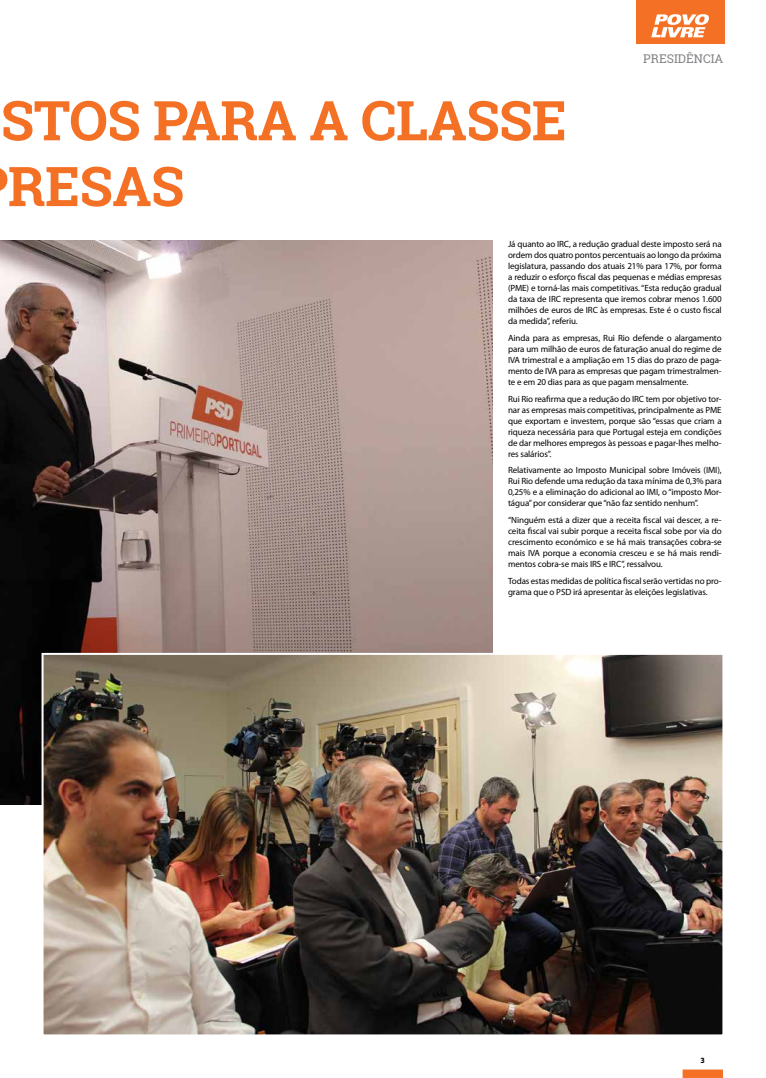
<style>
.page{position:relative;width:766px;height:1078px;background:#fff}
.page>*{position:absolute;margin:0;border:0;box-sizing:border-box;transform-origin:0 0}
.t1{font:700 54.8px/65.8px "Roboto Slab";letter-spacing:-.01em;color:#f37024}
.t2{font:12px "Roboto Slab";color:#808285}
.t3{font:9px/11px "Myriad Pro";letter-spacing:-.01em;color:#000;text-align:justify}
.t4{font:700 8px "Myriad Pro";color:#000}
</style>
<div class="page">
<div style="left:682px;top:1069px;width:40px;height:8px;background:#f37024;border:1px solid #f37024"></div>
<div style="left:635px;top:0;width:89px;height:44px;background:#f37024"></div>
<svg style="left:651px;top:14px;width:58px;height:23px"></svg>
<img style="left:0;top:240px;width:492px;height:564px">
<img style="left:45px;top:655px;width:676px;height:378px">
<div style="left:42px;top:652px;width:682px;height:384px;border:2px solid #fff"></div>
<h2 class="t2" style="left:643px;top:51px;width:82px">PRESIDÊNCIA</h2>
<h1 class="t1" style="left:1px;top:87px;width:567px">STOS PARA A CLASSE<br>RESAS</h1>
<p class="t3" style="left:508px;top:238px;width:215px">Já quanto ao IRC, a redução gradual deste imposto será na ordem dos quatro pontos percentuais ao longo da próxima legislatura, passando dos atuais 21% para 17%, por forma a reduzir o esforço fiscal das pequenas e médias empresas (PME) e torná-las mais competitivas. “Esta redução gradual da taxa de IRC representa que iremos cobrar menos 1.600 milhões de euros de IRC às empresas. Este é o custo fiscal da medida”, referiu.</p>
<p class="t3" style="left:508px;top:332px;width:215px">Ainda para as empresas, Rui Rio defende o alargamento para um milhão de euros de faturação anual do regime de IVA trimestral e a ampliação em 15 dias do prazo de paga&shy;mento de IVA para as empresas que pagam trimestralmen&shy;te e em 20 dias para as que pagam mensalmente.</p>
<p class="t3" style="left:508px;top:393px;width:215px">Rui Rio reafirma que a redução do IRC tem por objetivo tor&shy;nar as empresas mais competitivas, principalmente as PME que exportam e investem, porque são “essas que criam a riqueza necessária para que Portugal esteja em condições de dar melhores empregos às pessoas e pagar-lhes melho&shy;res salários”.</p>
<p class="t3" style="left:508px;top:464px;width:215px">Relativamente ao Imposto Municipal sobre Imóveis (IMI), Rui Rio defende uma redução da taxa mínima de 0,3% para 0,25% e a eliminação do adicional ao IMI, o “imposto Mor&shy;tágua” por considerar que “não faz sentido nenhum”.</p>
<p class="t3" style="left:508px;top:514px;width:215px">“Ninguém está a dizer que a receita fiscal vai descer, a re&shy;ceita fiscal vai subir porque a receita fiscal sobe por via do crescimento económico e se há mais transações cobra-se mais IVA porque a economia cresceu e se há mais rendi&shy;mentos cobra-se mais IRS e IRC”, ressalvou.</p>
<p class="t3" style="left:508px;top:575px;width:215px">Todas estas medidas de política fiscal serão vertidas no pro&shy;grama que o PSD irá apresentar às eleições legislativas.</p>
<p class="t4" style="left:700px;top:1054px;width:6px">3</p>
</div>
